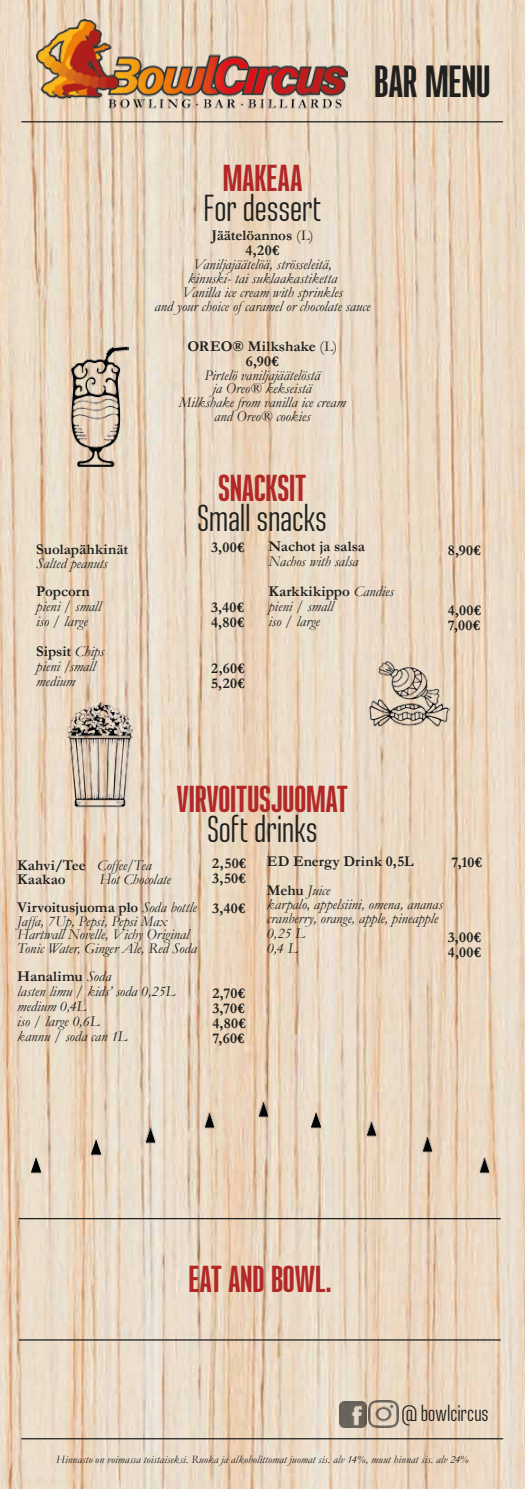
<style>
.page{position:relative;width:525px;height:1489px;background:#fff}
.page>*{position:absolute;margin:0;border:0;box-sizing:border-box;transform-origin:0 0}
.t1{font:700 45px "Ristretto Pro";letter-spacing:-.01em;color:#20211f}
.t2{font:700 37.5px "Ristretto Pro";color:#b22826}
.t3{font:37.5px "Ristretto Pro";letter-spacing:-.01em;color:#20211f}
.t4{font:22.5px "Ristretto Pro";color:#20211f}
.t5{font:italic 15px/13.8px "Garamond";letter-spacing:-.005em;color:#20211f}
.t6{font:700 15px/15px "Garamond";letter-spacing:.005em;color:#20211f}
.t7{font:italic 11.25px "Garamond";letter-spacing:.01em;color:#20211f}
.s1{font-weight:400}
.s2{font-weight:700;font-style:normal}
.s3{font-weight:400;font-style:italic}
</style>
<div class="page">
<img style="left:0;top:0;width:524px;height:1488px">
<hr style="left:21px;top:121px;width:482px;height:1px;background:#1d1d1b">
<hr style="left:21px;top:1437px;width:482px;height:2px;background:#1d1d1b">
<hr style="left:19px;top:1217px;width:481px;height:2px;background:#1d1d1b">
<hr style="left:19px;top:1339px;width:481px;height:1px;background:#1d1d1b">
<img style="left:255px;top:1101px;width:16px;height:18px">
<img style="left:201px;top:1112px;width:16px;height:17px">
<img style="left:308px;top:1112px;width:15px;height:17px">
<img style="left:142px;top:1127px;width:16px;height:17px">
<img style="left:363px;top:1121px;width:15px;height:17px">
<img style="left:88px;top:1139px;width:15px;height:18px">
<img style="left:419px;top:1136px;width:15px;height:18px">
<img style="left:28px;top:1157px;width:15px;height:18px">
<img style="left:476px;top:1157px;width:15px;height:18px">
<img style="left:66px;top:701px;width:67px;height:106px">
<img style="left:70px;top:345px;width:59px;height:123px">
<img style="left:368px;top:660px;width:81px;height:68px">
<img style="left:368px;top:1400px;width:30px;height:26px">
<img style="left:339px;top:1401px;width:27px;height:25px">
<img style="left:36px;top:20px;width:311px;height:90px">
<h2 class="t2" style="left:223px;top:156px;width:81px">MAKEAA</h2>
<h2 class="t3" style="left:203px;top:187px;width:119px">For dessert</h2>
<h1 class="t1" style="left:374px;top:55px;width:117px">BAR MENU</h1>
<p class="t6" style="left:211px;top:228px;width:104px;text-align:center">Jäätelöannos <span class="s1">(L)<br></span>4,20€</p>
<p class="t5" style="left:154px;top:257px;width:218px;text-align:center">Vaniljajäätelöä, strösseleitä,<br>kinuski- tai suklaakastiketta<br>Vanilla ice cream with sprinkles<br>and your choice of caramel or chocolate sauce</p>
<p class="t6" style="left:187px;top:338px;width:151px;text-align:center">OREO® Milkshake <span class="s1">(L)<br></span>6,90€</p>
<p class="t5" style="left:179px;top:368px;width:168px;text-align:center">Pirtelö vaniljajäätelöstä<br>ja Oreo® kekseistä<br>Milkshake from vanilla ice cream and Oreo® cookies</p>
<p class="t6" style="left:36px;top:541px;width:93px">Suolapähkinät</p>
<p class="t5" style="left:36px;top:555px;width:73px">Salted peanuts</p>
<p class="t6" style="left:36px;top:583px;width:55px">Popcorn</p>
<p class="t5" style="left:36px;top:599px;width:66px;line-height:15px">pieni / small iso / large</p>
<p class="t5" style="left:36px;top:644px;width:69px;line-height:15px"><span class="s2">Sipsit</span> Chips pieni /small medium</p>
<h2 class="t2" style="left:218px;top:465px;width:90px">SNACKSIT</h2>
<h2 class="t3" style="left:197px;top:496px;width:131px">Small snacks</h2>
<p class="t6" style="left:211px;top:540px;width:35px">3,00€</p>
<p class="t6" style="left:211px;top:600px;width:35px">3,40€<br>4,80€</p>
<p class="t6" style="left:211px;top:660px;width:35px">2,60€<br>5,20€</p>
<p class="t6" style="left:268px;top:538px;width:98px">Nachot ja salsa</p>
<p class="t5" style="left:268px;top:546px;width:127px;line-height:30px">Nachos with salsa<br><span class="s2">Karkkikippo</span> Candies</p>
<p class="t5" style="left:268px;top:598px;width:66px;line-height:15px">pieni / small iso / large</p>
<p class="t6" style="left:447px;top:542px;width:35px">8,90€</p>
<p class="t6" style="left:447px;top:602px;width:35px">4,00€<br>7,00€</p>
<h2 class="t2" style="left:177px;top:776px;width:172px">VIRVOITUSJUOMAT</h2>
<h2 class="t3" style="left:207px;top:807px;width:112px">Soft drinks</h2>
<p class="t6" style="left:267px;top:846px;width:148px;line-height:28.8px">ED Energy Drink 0,5L<br>Mehu <span class="s3">Juice</span></p>
<p class="t5" style="left:267px;top:896px;width:177px;line-height:14.6px">karpalo, appelsiini, omena, ananas cranberry, orange, apple, pineapple<br>0,25 L<br>0,4 L</p>
<p class="t6" style="left:451px;top:854px;width:32px">7,10€</p>
<p class="t6" style="left:212px;top:855px;width:35px">2,50€<br>3,50€</p>
<p class="t6" style="left:212px;top:900px;width:35px">3,40€</p>
<p class="t6" style="left:17px;top:858px;width:136px;line-height:13.8px">Kahvi/Tee <span class="s3">Coffee/Tea<br></span>Kaakao</p>
<p class="t5" style="left:17px;top:865px;width:181px;line-height:27.5px;text-indent:82px">Hot Chocolate<br><span class="s2">Virvoitusjuoma plo</span> Soda bottle</p>
<p class="t5" style="left:17px;top:913px;width:181px">Jaffa, 7Up, Pepsi, Pepsi Max<br>Hartwall Novelle, Vichy Original<br>Tonic Water, Ginger Ale, Red Soda</p>
<p class="t5" style="left:17px;top:968px;width:159px;line-height:15px"><span class="s2">Hanalimu</span> Soda<br>lasten limu / kids’ soda 0,25L medium 0,4L<br>iso / large 0,6L<br>kannu / soda can 1L</p>
<p class="t6" style="left:447px;top:929px;width:35px">3,00€<br>4,00€</p>
<p class="t6" style="left:212px;top:985px;width:35px;text-align:justify">2,70€ 3,70€ 4,80€ 7,60€</p>
<h2 class="t2" style="left:188px;top:1257px;width:144px">EAT AND BOWL.</h2>
<h3 class="t4" style="left:401px;top:1399px;width:89px">@ bowlcircus</h3>
<p class="t7" style="left:56px;top:1452px;width:414px">Hinnasto on voimassa toistaiseksi. Ruoka ja alkoholittomat juomat sis. alv 14%, muut hinnat sis. alv 24%</p>
</div>
